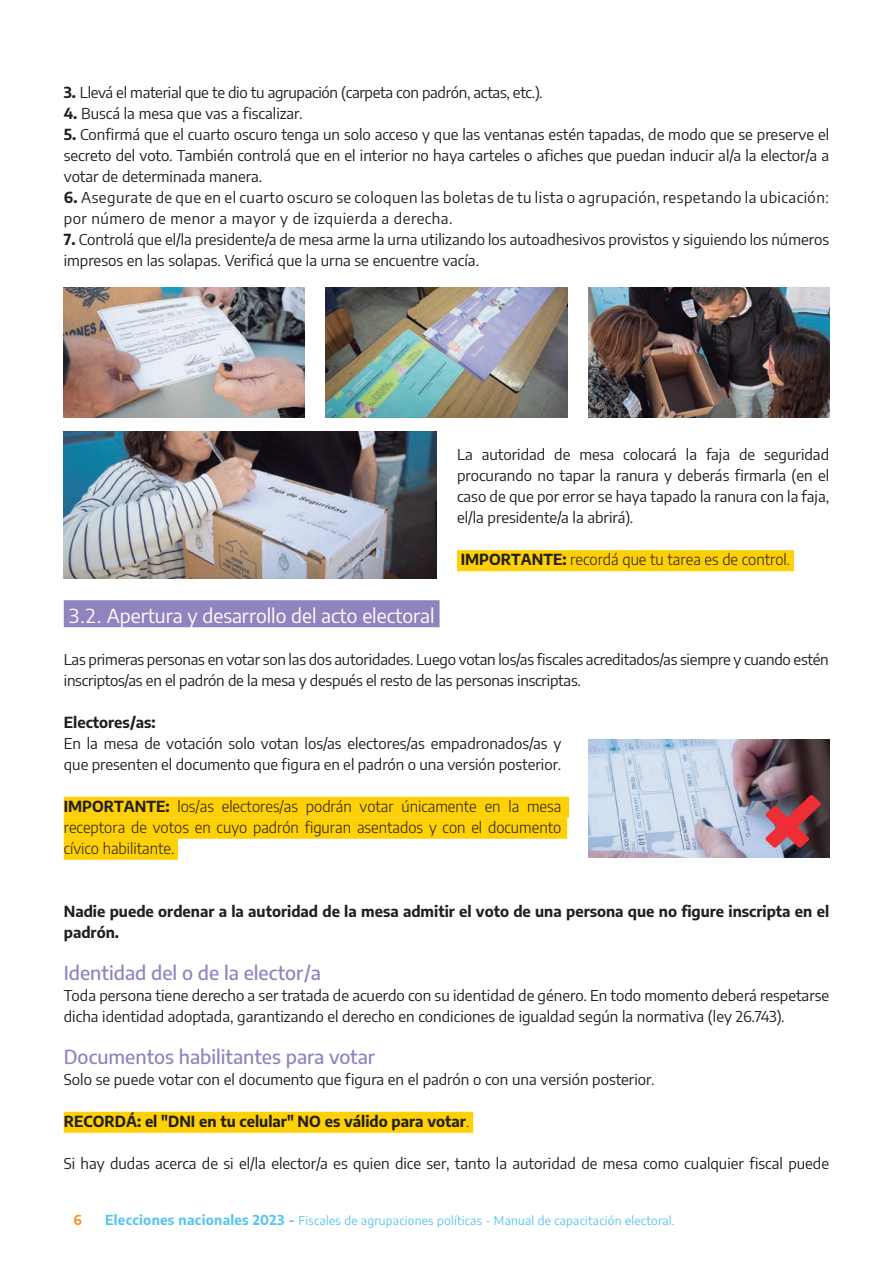
<style>
.page{position:relative;width:893px;height:1263px;background:#fff}
.page>*{position:absolute;margin:0;border:0;box-sizing:border-box;transform-origin:0 0}
.t1{font:500 19.35px "Encode Sans";color:#9183bd}
.t2{font:19.35px "Encode Sans";color:#fff}
.t3{font:15px/21px "Encode Sans";color:#231f20}
.t4{font:300 15px/21px "Encode Sans";color:#231f20;text-align:justify}
.t5{font:700 15px/21px "Encode Sans";color:#231f20}
.t6{font:15px/21px "Encode Sans";letter-spacing:.03em;color:#231f20}
.t7{font:15px "Encode Sans";letter-spacing:-.02em;color:#231f20}
.t8{font:700 13.5px "Encode Sans";color:#f79332}
.t9{font:12px "Encode Sans";letter-spacing:.02em;color:#5ac5f0}
.s1{font-weight:700}
.s2{font-weight:300}
.s3{font-weight:700;font-size:13.5px}
</style>
<div class="page">
<div style="left:64px;top:600px;width:376px;height:27px;background:#9183bd"></div>
<div style="left:64px;top:797px;width:505px;height:21px;background:#fed006"></div>
<div style="left:64px;top:818px;width:503px;height:21px;background:#fed006"></div>
<div style="left:64px;top:839px;width:114px;height:21px;background:#fed006"></div>
<div style="left:64px;top:1112px;width:409px;height:21px;background:#fed006"></div>
<img style="left:588px;top:740px;width:241px;height:117px">
<svg style="left:765px;top:795px;width:56px;height:52px;background:#9d3f49"></svg>
<img style="left:64px;top:287px;width:241px;height:131px">
<img style="left:326px;top:287px;width:241px;height:131px">
<img style="left:588px;top:287px;width:241px;height:131px">
<img style="left:64px;top:431px;width:372px;height:148px">
<div style="left:457px;top:550px;width:337px;height:21px;background:#fed006"></div>
<p class="t7" style="left:64px;top:82px;width:480px"><span class="s1">3.</span> Llevá el material que te dio tu agrupación (carpeta con padrón, actas, etc.).</p>
<p class="t3" style="left:64px;top:102px;width:240px"><span class="s1">4.</span> Buscá la mesa que vas a fiscalizar.</p>
<p class="t3" style="left:64px;top:123px;width:767px;text-align:justify"><span class="s1">5.</span> Confirmá que el cuarto oscuro tenga un solo acceso y que las ventanas estén tapadas, de modo que se preserve el secreto del voto. También controlá que en el interior no haya carteles o afiches que puedan inducir al/a la elector/a a votar de determinada manera.</p>
<p class="t6" style="left:64px;top:186px;width:766px"><span class="s1">6.</span> Asegurate de que en el cuarto oscuro se coloquen las boletas de tu lista o agrupación, respetando la ubicación: por número de menor a mayor y de izquierda a derecha.</p>
<p class="t3" style="left:64px;top:228px;width:767px"><span class="s1">7.</span> Controlá que el/la presidente/a de mesa arme la urna utilizando los autoadhesivos provistos y siguiendo los números impresos en las solapas. Verificá que la urna se encuentre vacía.</p>
<p class="t3" style="left:457px;top:443px;width:374px;text-align:justify">La autoridad de mesa colocará la faja de seguridad procurando no tapar la ranura y deberás firmarla (en el caso de que por error se haya tapado la ranura con la faja, el/la presidente/a la abrirá).</p>
<p class="t4" style="left:461px;top:548px;width:331px"><span class="s1">IMPORTANTE:</span> recordá que tu tarea es de control.</p>
<p class="t2" style="left:69px;top:602px;width:368px">3.2. Apertura y desarrollo del acto electoral</p>
<p class="t3" style="left:64px;top:648px;width:766px">Las primeras personas en votar son las dos autoridades. Luego votan los/as fiscales acreditados/as siempre y cuando estén inscriptos/as en el padrón de la mesa y después el resto de las personas inscriptas.</p>
<p class="t5" style="left:64px;top:711px;width:94px">Electores/as:</p>
<p class="t3" style="left:64px;top:732px;width:499px">En la mesa de votación solo votan los/as electores/as empadronados/as y que presenten el documento que figura en el padrón o una versión posterior.</p>
<p class="t4" style="left:64px;top:795px;width:499px"><span class="s1">IMPORTANTE:</span> los/as electores/as podrán votar únicamente en la mesa receptora de votos en cuyo padrón figuran asentados y con el documento cívico habilitante.</p>
<p class="t5" style="left:64px;top:900px;width:767px">Nadie puede ordenar a la autoridad de la mesa admitir el voto de una persona que no figure inscripta en el padrón.</p>
<p class="t1" style="left:64px;top:959px;width:259px">Identidad del o de la elector/a</p>
<p class="t3" style="left:64px;top:984px;width:767px">Toda persona tiene derecho a ser tratada de acuerdo con su identidad de género. En todo momento deberá respetarse dicha identidad adoptada, garantizando el derecho en condiciones de igualdad según la normativa (ley 26.743).</p>
<p class="t1" style="left:64px;top:1043px;width:313px">Documentos habilitantes para votar</p>
<p class="t3" style="left:64px;top:1068px;width:592px">Solo se puede votar con el documento que figura en el padrón o con una versión posterior.</p>
<p class="t5" style="left:64px;top:1110px;width:407px">RECORDÁ: el "DNI en tu celular" NO es válido para votar<span class="s2">.</span></p>
<p class="t3" style="left:64px;top:1152px;width:767px">Si hay dudas acerca de si el/la elector/a es quien dice ser, tanto la autoridad de mesa como cualquier fiscal puede</p>
<p class="t8" style="left:74px;top:1210px;width:10px">6</p>
<p class="t9" style="left:105px;top:1212px;width:571px"><span class="s3">Elecciones nacionales 2023 -</span> Fiscales de agrupaciones políticas - Manual de capacitación electoral.</p>
</div>
